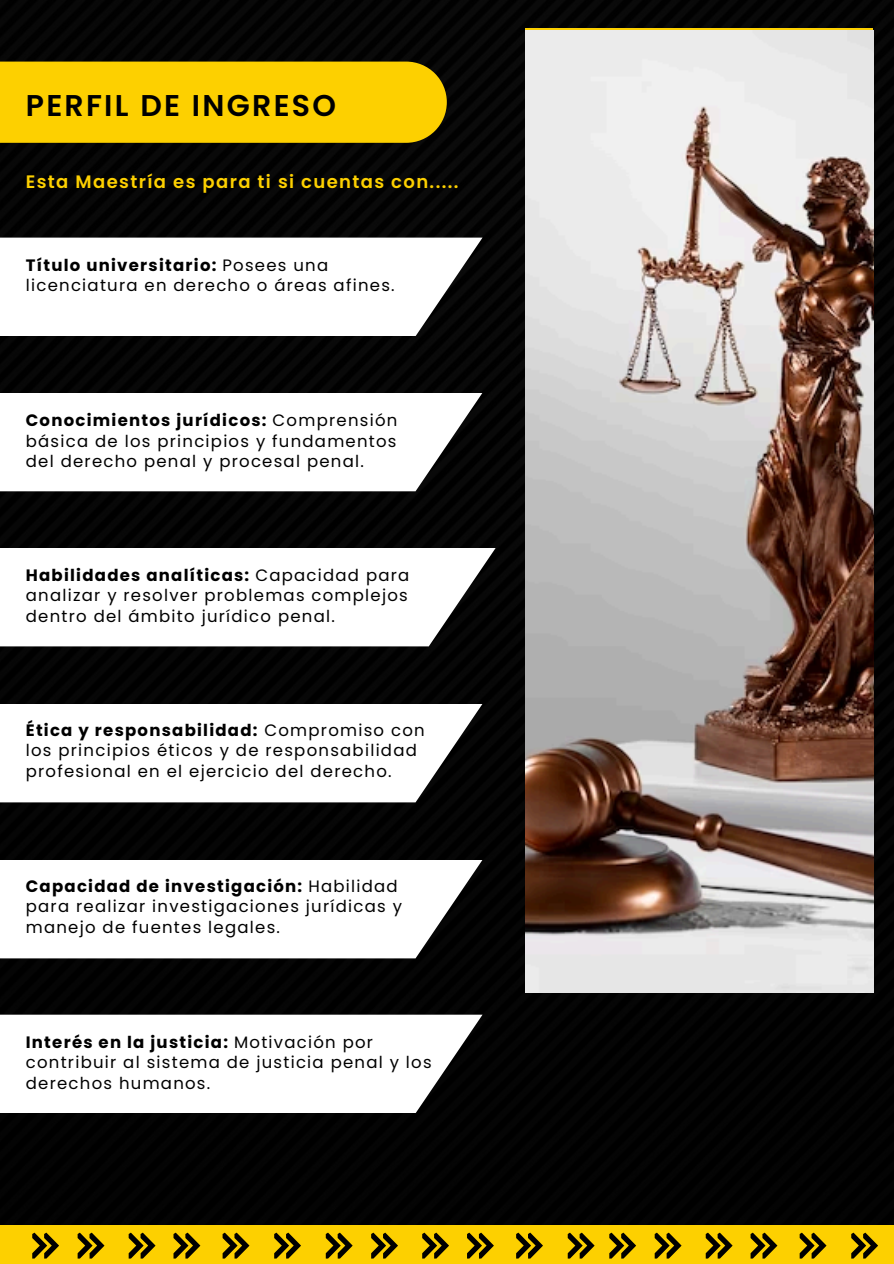
<style>
.page{position:relative;width:894px;height:1264px;background:#fff}
.page>*{position:absolute;margin:0;border:0;box-sizing:border-box;transform-origin:0 0}
.t1{font:600 30px "Poppins";letter-spacing:.075em;color:#000}
.t2{font:600 18px "Poppins";letter-spacing:.075em;color:#fdd000}
.t3{font:16.5px/20.2px "Poppins";letter-spacing:.075em;color:#000}
.s1{font-weight:700}
</style>
<div class="page">
<div style="left:0;top:0;width:893px;height:1263px;background:#000"></div>
<div style="left:0;top:62px;width:446px;height:81px;background:#fdd000"></div>
<svg style="left:0;top:237px;width:482px;height:99px;background:#ececec"></svg>
<div style="left:0;top:393px;width:482px;height:98px;background:#fff"></div>
<div style="left:0;top:548px;width:495px;height:98px;background:#fff"></div>
<div style="left:0;top:704px;width:482px;height:98px;background:#fff"></div>
<div style="left:0;top:860px;width:482px;height:98px;background:#fff"></div>
<svg style="left:0;top:1014px;width:482px;height:99px;background:#ececec"></svg>
<div style="left:0;top:1225px;width:893px;height:38px;background:#fdd000"></div>
<svg style="left:32px;top:1232px;width:27px;height:26px"></svg>
<svg style="left:326px;top:1232px;width:26px;height:26px"></svg>
<svg style="left:609px;top:1232px;width:27px;height:26px"></svg>
<svg style="left:78px;top:1232px;width:26px;height:26px"></svg>
<svg style="left:371px;top:1232px;width:27px;height:26px"></svg>
<svg style="left:654px;top:1232px;width:27px;height:26px"></svg>
<svg style="left:129px;top:1232px;width:26px;height:26px"></svg>
<svg style="left:422px;top:1232px;width:27px;height:26px"></svg>
<svg style="left:705px;top:1232px;width:27px;height:26px"></svg>
<svg style="left:173px;top:1232px;width:27px;height:26px"></svg>
<svg style="left:467px;top:1232px;width:26px;height:26px"></svg>
<svg style="left:750px;top:1232px;width:27px;height:26px"></svg>
<svg style="left:222px;top:1232px;width:27px;height:26px"></svg>
<svg style="left:516px;top:1232px;width:27px;height:26px"></svg>
<svg style="left:799px;top:1232px;width:27px;height:26px"></svg>
<svg style="left:274px;top:1232px;width:27px;height:26px"></svg>
<svg style="left:567px;top:1232px;width:27px;height:26px"></svg>
<svg style="left:851px;top:1232px;width:26px;height:26px"></svg>
<img style="left:525px;top:30px;width:348px;height:962px">
<h1 class="t1" style="left:26px;top:84px;width:312px">PERFIL DE INGRESO</h1>
<h2 class="t2" style="left:26px;top:169px;width:434px">Esta Maestría es para ti si cuentas con.....</h2>
<p class="t3" style="left:26px;top:255px;width:370px"><span class="s1">Título universitario:</span> Posees una licenciatura en derecho o áreas afines.</p>
<p class="t3" style="left:26px;top:410px;width:373px;text-align:justify"><span class="s1">Conocimientos jurídicos:</span> Comprensión básica de los principios y fundamentos del derecho penal y procesal penal.</p>
<p class="t3" style="left:26px;top:565px;width:385px;text-align:justify"><span class="s1">Habilidades analíticas:</span> Capacidad para analizar y resolver problemas complejos dentro del ámbito jurídico penal.</p>
<p class="t3" style="left:26px;top:720px;width:400px"><span class="s1">Ética y responsabilidad:</span> Compromiso con los principios éticos y de responsabilidad profesional en el ejercicio del derecho.</p>
<p class="t3" style="left:26px;top:876px;width:377px"><span class="s1">Capacidad de investigación:</span> Habilidad para realizar investigaciones jurídicas y manejo de fuentes legales.</p>
<p class="t3" style="left:26px;top:1032px;width:407px"><span class="s1">Interés en la justicia:</span> Motivación por contribuir al sistema de justicia penal y los derechos humanos.</p>
</div>
